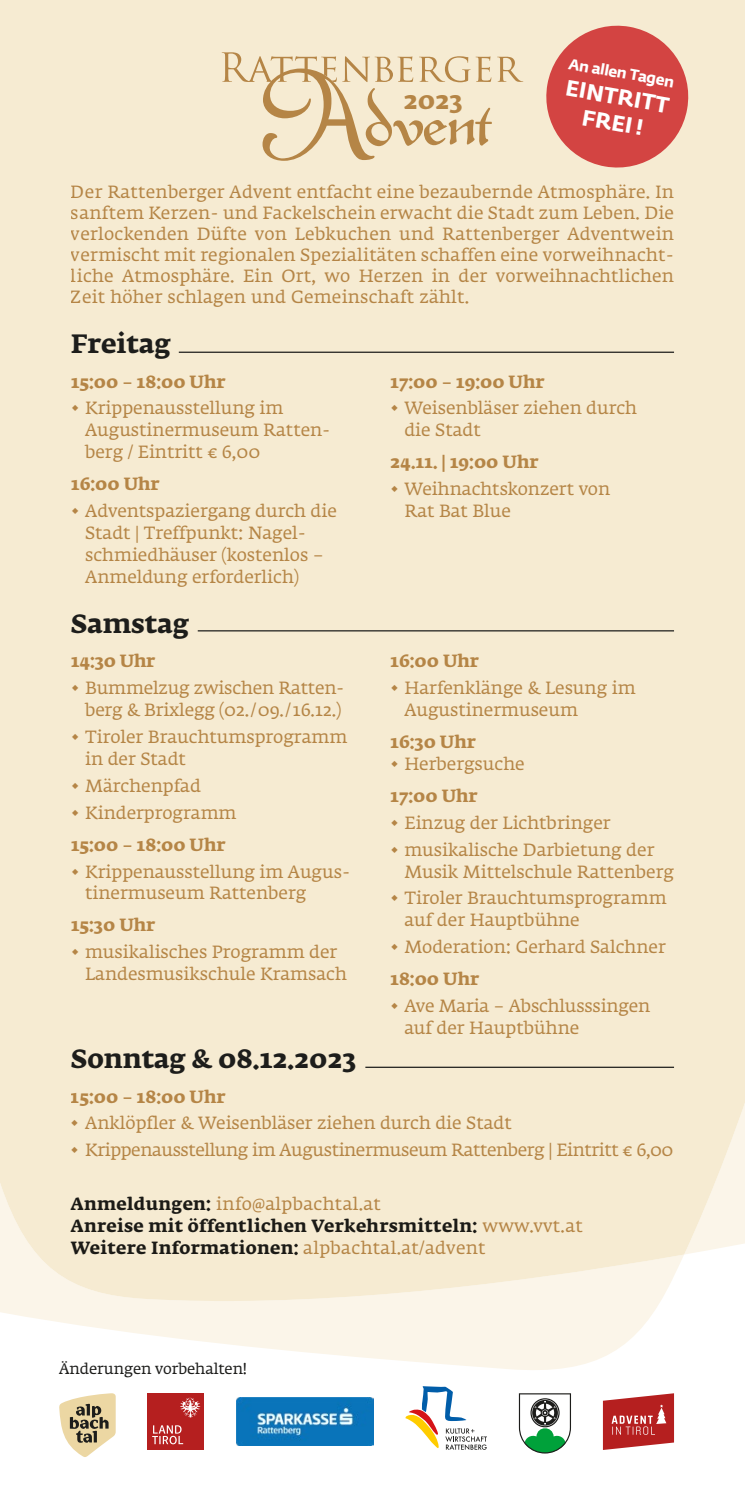
<style>
.page{position:relative;width:745px;height:1489px;background:#fff}
.page>*{position:absolute;margin:0;border:0;box-sizing:border-box;transform-origin:0 0}
.t1{font:700 26.25px "Fedra Serif A Std";color:#1d1d1b}
.t2{font:700 25px "Fedra Serif A Std";color:#bc9155}
.t3{font:700 22px/26.5px "Fedra Sans Std";color:#fff;text-align:center}
.t4{font:17.5px/22px "Fedra Serif A Std";color:#bc9155}
.t5{font:700 17.5px/22px "Fedra Serif A Std";letter-spacing:.02em;color:#1d1d1b}
.t6{font:700 17.5px "Fedra Serif A Std";color:#bc9155}
.t7{font:17.5px "Fedra Serif A Std";letter-spacing:-.02em;color:#bc9155}
.t8{font:15px "Fedra Serif A Std";letter-spacing:-.005em;color:#1d1d1b}
.t9{font:700 15px "Fedra Sans Std";color:#fff}
.s1{font-family:"Fedra Sans Std";font-weight:700}
.s2{font-weight:700}
.s3{font-weight:400;color:#bc9155}
</style>
<div class="page">
<svg style="left:0;top:1307px;width:657px;height:63px;fill:#fbf5e9"></svg>
<div style="left:0;top:0;width:744px;height:1307px;background:#f6ebd2"></div>
<svg style="left:497px;top:57px;width:26px;height:25px"></svg>
<svg style="left:221px;top:52px;width:270px;height:109px;background:#e9d7b7"></svg>
<svg style="left:540px;top:20px;width:153px;height:153px;background:#de7a70"></svg>
<svg style="left:59px;top:1393px;width:57px;height:64px"></svg>
<svg style="left:405px;top:1386px;width:81px;height:63px"></svg>
<svg style="left:518px;top:1393px;width:52px;height:60px"></svg>
<div style="left:147px;top:1393px;width:57px;height:56px;background:#b51f1f"></div>
<svg style="left:180px;top:1397px;width:20px;height:20px"></svg>
<svg style="left:152px;top:1425px;width:31px;height:19px"></svg>
<img style="left:236px;top:1397px;width:137px;height:48px">
<svg style="left:602px;top:1393px;width:71px;height:56px"></svg>
<hr style="left:179px;top:351px;width:494px;height:2px;background:#1d1d1b">
<hr style="left:198px;top:630px;width:475px;height:1px;background:#1d1d1b">
<hr style="left:365px;top:1066px;width:308px;height:1px;background:#1d1d1b">
<h2 class="t2" style="left:403px;top:82px;width:61px">2023</h2>
<p class="t9" style="left:570px;top:54px;width:108px;rotate:10deg">An allen Tagen</p>
<p class="t3" style="left:567px;top:74px;width:106px;rotate:10deg">EINTRITT<br>FREI !</p>
<p class="t4" style="left:71px;top:182px;width:604px;line-height:21px;text-align:justify">Der Rattenberger Advent entfacht eine bezaubernde Atmosphäre. In sanftem Kerzen- und Fackelschein erwacht die Stadt zum Leben. Die verlockenden Düfte von Lebkuchen und Rattenberger Adventwein vermischt mit regionalen Spezialitäten schaffen eine vorweihnacht&shy;liche Atmosphäre. Ein Ort, wo Herzen in der vorweihnachtlichen Zeit höher schlagen und Gemeinschaft zählt.</p>
<h1 class="t1" style="left:71px;top:325px;width:101px">Freitag</h1>
<p class="t6" style="left:71px;top:369px;width:156px">15:00 – 18:00 Uhr</p>
<p class="t4" style="left:85px;top:398px;width:246px;text-indent:-14px"><span class="s1">◆</span> Krippenausstellung im<br>Augustinermuseum Ratten&shy;berg / Eintritt € 6,00</p>
<p class="t6" style="left:71px;top:471px;width:90px">16:00 Uhr</p>
<p class="t4" style="left:85px;top:501px;width:253px;text-indent:-14px"><span class="s1">◆</span> Adventspaziergang durch die<br>Stadt | Treffpunkt: Nagel&shy;schmiedhäuser (kostenlos –<br>Anmeldung erforderlich)</p>
<h1 class="t1" style="left:71px;top:605px;width:119px">Samstag</h1>
<p class="t6" style="left:71px;top:649px;width:86px">14:30 Uhr</p>
<p class="t4" style="left:71px;top:678px;width:275px;text-align:right"><span class="s1">◆</span> Bummelzug zwischen Ratten&shy;berg &amp; Brixlegg (02./09./16.12.)</p>
<p class="t4" style="left:85px;top:727px;width:263px;text-indent:-14px"><span class="s1">◆</span> Tiroler Brauchtumsprogramm in der Stadt</p>
<p class="t4" style="left:71px;top:776px;width:131px"><span class="s1">◆</span> Märchenpfad</p>
<p class="t4" style="left:71px;top:798px;width:167px;line-height:31.8px"><span class="s1">◆</span> Kinderprogramm<br><span class="s2">15:00 – 18:00 Uhr</span></p>
<p class="t4" style="left:85px;top:861px;width:266px;text-indent:-14px"><span class="s1">◆</span> Krippenausstellung im Augus&shy;tinermuseum Rattenberg</p>
<p class="t6" style="left:71px;top:912px;width:86px">15:30 Uhr</p>
<p class="t4" style="left:85px;top:942px;width:263px;text-indent:-14px"><span class="s1">◆</span> musikalisches Programm der<br>Landesmusikschule Kramsach</p>
<h1 class="t1" style="left:71px;top:1040px;width:287px">Sonntag &amp; 08.12.2023</h1>
<p class="t6" style="left:390px;top:369px;width:156px">17:00 – 19:00 Uhr</p>
<p class="t4" style="left:404px;top:398px;width:234px;text-indent:-14px"><span class="s1">◆</span> Weisenbläser ziehen durch die Stadt</p>
<p class="t6" style="left:390px;top:450px;width:150px">24.11. | 19:00 Uhr</p>
<p class="t4" style="left:404px;top:479px;width:207px;text-indent:-14px"><span class="s1">◆</span> Weihnachtskonzert von<br>Rat Bat Blue</p>
<p class="t6" style="left:390px;top:649px;width:90px">16:00 Uhr</p>
<p class="t4" style="left:404px;top:678px;width:232px;text-indent:-14px"><span class="s1">◆</span> Harfenklänge &amp; Lesung im<br>Augustinermuseum</p>
<p class="t6" style="left:390px;top:729px;width:87px">16:30 Uhr</p>
<p class="t4" style="left:390px;top:749px;width:136px;line-height:31.8px"><span class="s1">◆</span> Herbergsuche<br><span class="s2">17:00 Uhr</span></p>
<p class="t4" style="left:390px;top:813px;width:222px"><span class="s1">◆</span> Einzug der Lichtbringer</p>
<p class="t4" style="left:404px;top:839px;width:271px;text-indent:-14px"><span class="s1">◆</span> musikalische Darbietung der<br>Musik Mittelschule Rattenberg</p>
<p class="t4" style="left:404px;top:888px;width:263px;text-indent:-14px"><span class="s1">◆</span> Tiroler Brauchtumsprogramm auf der Hauptbühne</p>
<p class="t4" style="left:390px;top:932px;width:277px;line-height:31.8px"><span class="s1">◆</span> Moderation: Gerhard Salchner<br><span class="s2">18:00 Uhr</span></p>
<p class="t4" style="left:404px;top:996px;width:247px;text-indent:-14px"><span class="s1">◆</span> Ave Maria – Abschlusssingen auf der Hauptbühne</p>
<p class="t6" style="left:71px;top:1084px;width:156px">15:00 – 18:00 Uhr</p>
<p class="t4" style="left:71px;top:1113px;width:442px"><span class="s1">◆</span> Anklöpfler &amp; Weisenbläser ziehen durch die Stadt</p>
<p class="t7" style="left:71px;top:1138px;width:603px"><span class="s1">◆</span> Krippenausstellung im Augustinermuseum Rattenberg | Eintritt € 6,00</p>
<p class="t5" style="left:71px;top:1194px;width:513px">Anmeldungen: <span class="s3">info@alpbachtal.at<br></span>Anreise mit öffentlichen Verkehrsmitteln: <span class="s3">www.vvt.at<br></span>Weitere Informationen: <span class="s3">alpbachtal.at/advent</span></p>
<p class="t8" style="left:59px;top:1358px;width:189px">Änderungen vorbehalten!</p>
</div>
